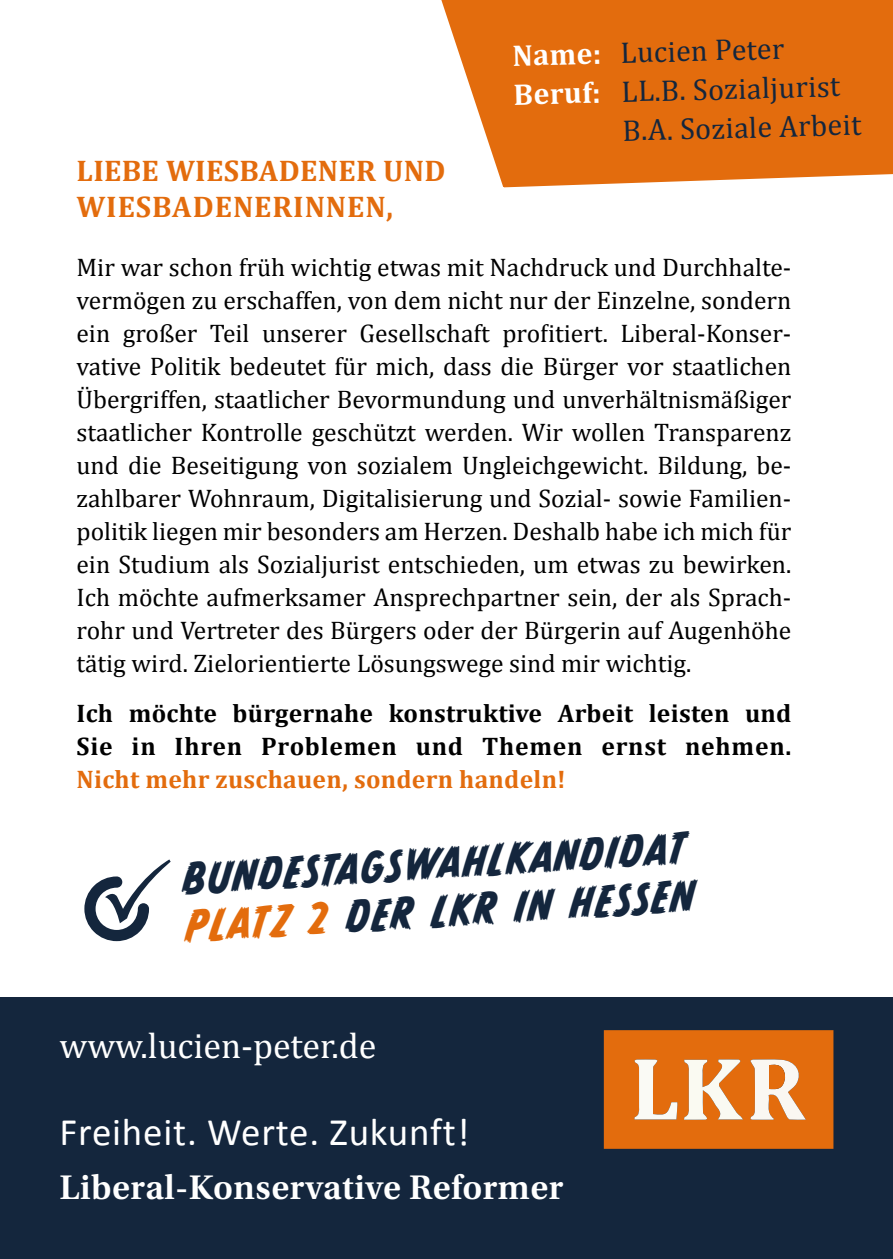
<style>
.page{position:relative;width:893px;height:1259px;background:#fff}
.page>*{position:absolute;margin:0;border:0;box-sizing:border-box;transform-origin:0 0}
.t1{font:39px/47.1px "CC Monster Mash";color:#14263d}
.t2{font:39px "Calibri";letter-spacing:.02em;color:#fff}
.t3{font:600 36px "Utopia Std";letter-spacing:.01em;color:#fff}
.t4{font:36px "Cambria";color:#fff}
.t5{font:30px "Cambria";color:#14263d}
.t6{font:700 30px/36px "Cambria";letter-spacing:.01em;color:#e36c0d}
.t7{font:25.5px/33px "Cambria";color:#000;text-align:justify}
.t8{font:700 25.5px/33px "Cambria";letter-spacing:.01em;color:#000}
.t9{font:700 25.5px "Cambria";letter-spacing:.01em;color:#e36c0d}
.s1{font-weight:700;color:#fff}
.s2{color:#e36c0d}
</style>
<div class="page">
<svg style="left:441px;top:0;width:452px;height:188px;background:#e57b25"></svg>
<svg style="left:84px;top:859px;width:87px;height:82px"></svg>
<div style="left:0;top:997px;width:893px;height:262px;background:#14263d"></div>
<svg style="left:604px;top:1030px;width:229px;height:118px;background:#e58435"></svg>
<p class="t5" style="left:512px;top:39px;width:273px;rotate:-2deg"><span class="s1">Name:</span> Lucien Peter</p>
<p class="t5" style="left:513px;top:79px;width:328px;rotate:-2deg"><span class="s1">Beruf:</span> LL.B. Sozialjurist</p>
<p class="t5" style="left:622px;top:114px;width:240px;rotate:-2deg">B.A. Soziale Arbeit</p>
<p class="t6" style="left:77px;top:152px;width:371px">LIEBE WIESBADENER UND<br>WIESBADENERINNEN,</p>
<p class="t7" style="left:77px;top:250px;width:716px">Mir war schon früh wichtig etwas mit Nachdruck und Durchhalte&shy;vermögen zu erschaffen, von dem nicht nur der Einzelne, sondern ein großer Teil unserer Gesellschaft profitiert. Liberal-Konser&shy;vative Politik bedeutet für mich, dass die Bürger vor staatlichen Übergriffen, staatlicher Bevormundung und unverhältnismäßiger staatlicher Kontrolle geschützt werden. Wir wollen Transparenz und die Beseitigung von sozialem Ungleichgewicht. Bildung, be&shy;zahlbarer Wohnraum, Digitalisierung und Sozial- sowie Familien&shy;politik liegen mir besonders am Herzen. Deshalb habe ich mich für ein Studium als Sozialjurist entschieden, um etwas zu bewirken.<br>Ich möchte aufmerksamer Ansprechpartner sein, der als Sprach&shy;rohr und Vertreter des Bürgers oder der Bürgerin auf Augenhöhe tätig wird. Zielorientierte Lösungswege sind mir wichtig.</p>
<p class="t8" style="left:77px;top:696px;width:716px">Ich möchte bürgernahe konstruktive Arbeit leisten und<br>Sie in Ihren Problemen und Themen ernst nehmen.</p>
<p class="t9" style="left:77px;top:763px;width:491px">Nicht mehr zuschauen, sondern handeln!</p>
<h1 class="t1" style="left:181px;top:853px;width:511px;rotate:-3deg">BUNDESTAGSWAHLKANDIDAT<br><span class="s2">PLATZ 2</span> DER LKR IN HESSEN</h1>
<h2 class="t4" style="left:60px;top:1024px;width:318px">www.lucien-peter.de</h2>
<h1 class="t2" style="left:60px;top:1108px;width:411px">Freiheit. Werte. Zukunft!</h1>
<h2 class="t3" style="left:60px;top:1167px;width:505px">Liberal-Konservative Reformer</h2>
</div>
